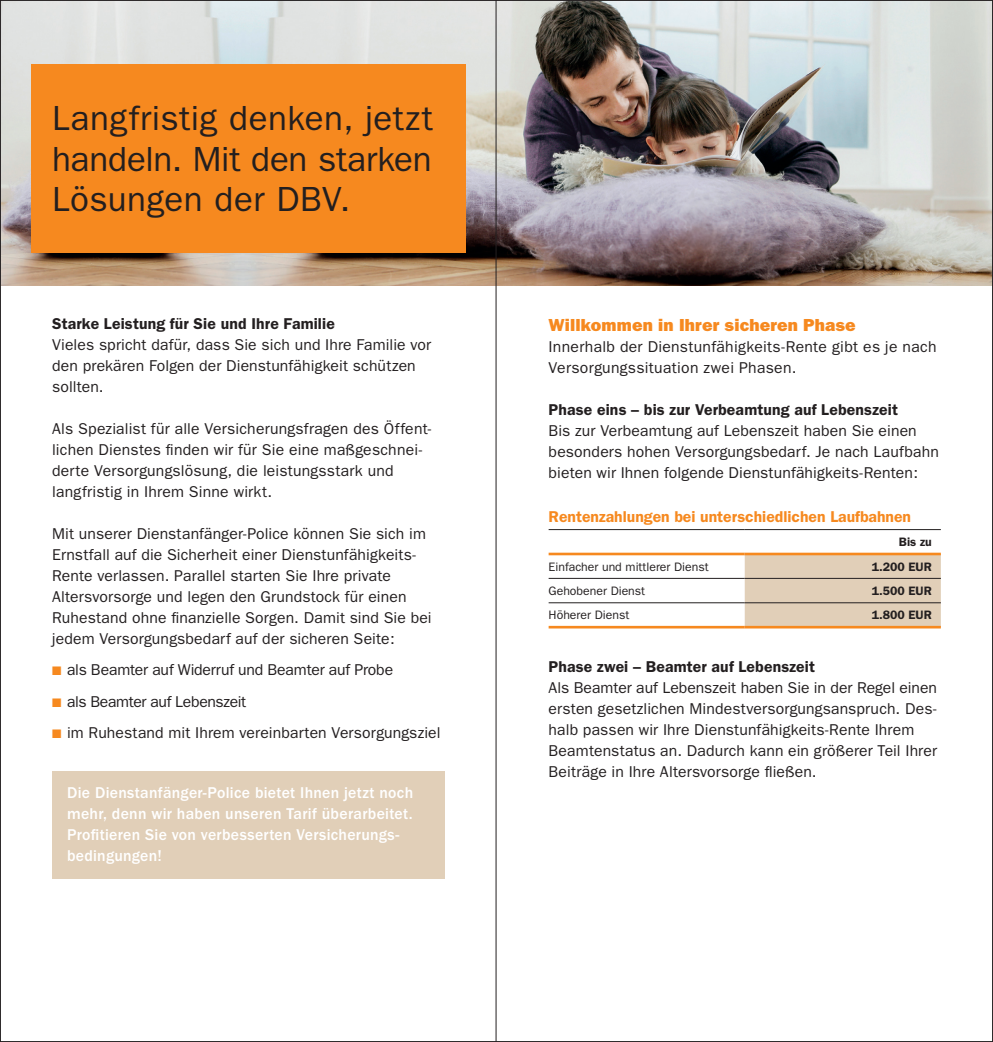
<style>
.page{position:relative;width:993px;height:1042px;background:#fff}
.page>*{position:absolute;margin:0;border:0;box-sizing:border-box;transform-origin:0 0}
.t1{font:35px/40.2px "Franklin Gothic";letter-spacing:.01em;color:#231f20;text-align:justify}
.t2{font:800 17.5px "Franklin Gothic";letter-spacing:.01em;color:#f6891f}
.t3{font:15.75px/21px "Franklin Gothic";letter-spacing:.01em;color:#231f20}
.t4{font:500 15.75px/21px "Franklin Gothic AXA";letter-spacing:.02em;color:#fff}
.t5{font:600 15.75px "Franklin Gothic";letter-spacing:.01em;color:#231f20}
.t6{font:600 15.75px "Franklin Gothic";color:#f6891f}
.t7{font:15.75px "Franklin Gothic";letter-spacing:-.01em;color:#231f20}
.t8{font:15.75px "Franklin Gothic";letter-spacing:-.02em;color:#231f20}
.t9{font:12.25px "Franklin Gothic";color:#231f20}
.t10{font:600 12.25px "Franklin Gothic";color:#231f20}
.s1{color:#f6891f}
</style>
<div class="page">
<img style="left:2px;top:2px;width:988px;height:283px">
<div style="left:52px;top:771px;width:392px;height:107px;background:#e1cfb8"></div>
<div style="left:744px;top:555px;width:196px;height:71px;background:#e1cfb8"></div>
<hr style="left:548px;top:578px;width:196px;height:1px;background:#231f20">
<hr style="left:744px;top:578px;width:196px;height:1px;background:#231f20">
<hr style="left:548px;top:602px;width:196px;height:1px;background:#231f20">
<hr style="left:744px;top:602px;width:196px;height:1px;background:#231f20">
<hr style="left:548px;top:529px;width:196px;height:1px;background:#231f20">
<hr style="left:744px;top:529px;width:196px;height:1px;background:#231f20">
<hr style="left:548px;top:553px;width:196px;height:2px;background:#f6891f">
<hr style="left:744px;top:553px;width:196px;height:2px;background:#f6891f">
<hr style="left:548px;top:626px;width:196px;height:2px;background:#f6891f">
<hr style="left:744px;top:626px;width:196px;height:2px;background:#f6891f">
<div style="left:31px;top:64px;width:434px;height:189px;background:#f6891f"></div>
<hr style="left:495px;top:0;width:1px;height:1042px;background:#231f20">
<h1 class="t1" style="left:52px;top:99px;width:382px">Langfristig denken, jetzt handeln. Mit den starken Lösungen der DBV.</h1>
<p class="t5" style="left:52px;top:315px;width:284px">Starke Leistung für Sie und Ihre Familie</p>
<p class="t3" style="left:52px;top:335px;width:380px">Vieles spricht dafür, dass Sie sich und Ihre Familie vor den prekären Folgen der Dienstunfähigkeit schützen sollten.</p>
<p class="t3" style="left:52px;top:419px;width:380px">Als Spezialist für alle Versicherungsfragen des Öffent&shy;lichen Dienstes finden wir für Sie eine maßgeschnei&shy;derte Versorgungslösung, die leistungsstark und langfristig in Ihrem Sinne wirkt.</p>
<p class="t3" style="left:52px;top:524px;width:381px">Mit unserer Dienstanfänger-Police können Sie sich im Ernstfall auf die Sicherheit einer Dienstunfähigkeits-Rente verlassen. Parallel starten Sie Ihre private Altersvorsorge und legen den Grundstock für einen Ruhestand ohne finanzielle Sorgen. Damit sind Sie bei jedem Versorgungsbedarf auf der sicheren Seite:</p>
<p class="t7" style="left:52px;top:661px;width:342px"><span class="s1">■</span> als Beamter auf Widerruf und Beamter auf Probe</p>
<p class="t8" style="left:52px;top:692px;width:195px"><span class="s1">■</span> als Beamter auf Lebenszeit</p>
<p class="t3" style="left:52px;top:723px;width:390px"><span class="s1">■</span> im Ruhestand mit Ihrem vereinbarten Versorgungsziel</p>
<p class="t4" style="left:67px;top:782px;width:347px">Die Dienstanfänger-Police bietet Ihnen jetzt noch mehr, denn wir haben unseren Tarif überarbeitet.<br>Profitieren Sie von verbesserten Versicherungs&shy;bedingungen!</p>
<p class="t2" style="left:548px;top:314px;width:308px">Willkommen in Ihrer sicheren Phase</p>
<p class="t3" style="left:548px;top:336px;width:389px">Innerhalb der Dienstunfähigkeits-Rente gibt es je nach<br>Versorgungssituation zwei Phasen.</p>
<p class="t5" style="left:548px;top:400px;width:351px">Phase eins – bis zur Verbeamtung auf Lebenszeit</p>
<p class="t3" style="left:548px;top:420px;width:391px">Bis zur Verbeamtung auf Lebenszeit haben Sie einen besonders hohen Versorgungsbedarf. Je nach Laufbahn bieten wir Ihnen folgende Dienstunfähigkeits-Renten:</p>
<p class="t6" style="left:548px;top:507px;width:364px">Rentenzahlungen bei unterschiedlichen Laufbahnen</p>
<p class="t10" style="left:898px;top:535px;width:34px">Bis zu</p>
<p class="t9" style="left:548px;top:559px;width:161px">Einfacher und mittlerer Dienst</p>
<p class="t10" style="left:871px;top:559px;width:62px">1.200 EUR</p>
<p class="t9" style="left:548px;top:584px;width:98px">Gehobener Dienst</p>
<p class="t10" style="left:871px;top:583px;width:62px">1.500 EUR</p>
<p class="t9" style="left:548px;top:608px;width:82px">Höherer Dienst</p>
<p class="t10" style="left:871px;top:608px;width:62px">1.800 EUR</p>
<p class="t5" style="left:548px;top:657px;width:268px">Phase zwei – Beamter auf Lebenszeit</p>
<p class="t3" style="left:548px;top:677px;width:390px">Als Beamter auf Lebenszeit haben Sie in der Regel einen ersten gesetzlichen Mindestversorgungsanspruch. Des&shy;halb passen wir Ihre Dienstunfähigkeits-Rente Ihrem Beamtenstatus an. Dadurch kann ein größerer Teil Ihrer Beiträge in Ihre Altersvorsorge fließen.</p>
</div>
